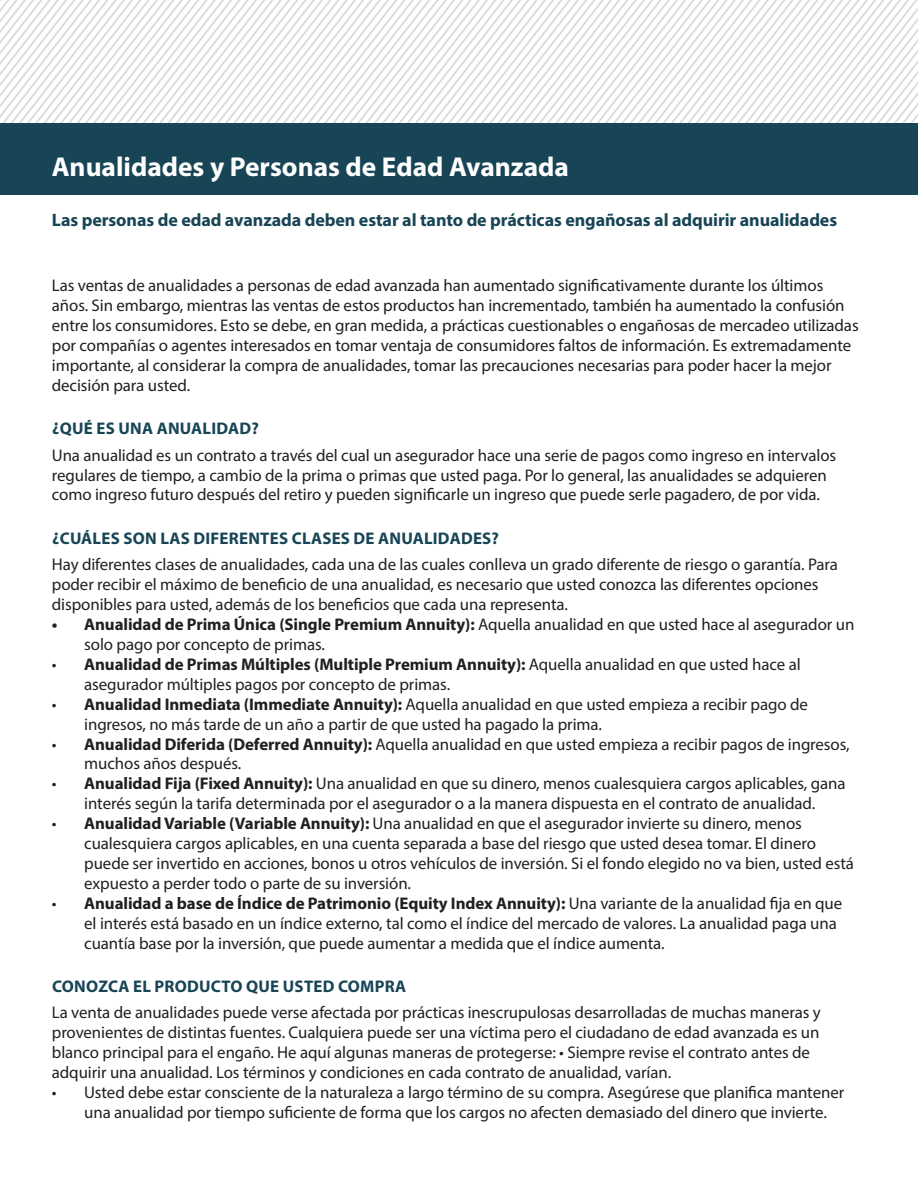
<style>
.page{position:relative;width:918px;height:1188px;background:#fff}
.page>*{position:absolute;margin:0;border:0;box-sizing:border-box;transform-origin:0 0}
.t1{font:700 27.3px "Myriad Pro";color:#fff}
.Subheads{font:700 18px "Myriad Pro";letter-spacing:-.005em;color:#184556}
.Body{font:16.8px/20px "Myriad Pro";letter-spacing:-.005em;color:#231f20}
.Headers{font:700 16.8px "Myriad Pro";letter-spacing:.015em;color:#184556}
.s1{font-weight:700}
</style>
<div class="page">
<svg style="left:0;top:0;width:918px;height:123px"></svg>
<div style="left:0;top:123px;width:918px;height:71px;background:#184556"></div>
<p class="t1" style="left:52px;top:149px;width:519px">Anualidades y Personas de Edad Avanzada</p>
<p class="Subheads" style="left:52px;top:208px;width:787px">Las personas de edad avanzada deben estar al tanto de prácticas engañosas al adquirir anualidades</p>
<p class="Body" style="left:52px;top:275px;width:808px">Las ventas de anualidades a personas de edad avanzada han aumentado significativamente durante los últimos años. Sin embargo, mientras las ventas de estos productos han incrementado, también ha aumentado la confusión entre los consumidores. Esto se debe, en gran medida, a prácticas cuestionables o engañosas de mercadeo utilizadas por compañías o agentes interesados en tomar ventaja de consumidores faltos de información. Es extremadamente importante, al considerar la compra de anualidades, tomar las precauciones necesarias para poder hacer la mejor decisión para usted.</p>
<p class="Headers" style="left:52px;top:417px;width:208px">¿QUÉ ES UNA ANUALIDAD?</p>
<p class="Body" style="left:52px;top:445px;width:786px">Una anualidad es un contrato a través del cual un asegurador hace una serie de pagos como ingreso en intervalos regulares de tiempo, a cambio de la prima o primas que usted paga. Por lo general, las anualidades se adquieren como ingreso futuro después del retiro y pueden significarle un ingreso que puede serle pagadero, de por vida.</p>
<p class="Headers" style="left:52px;top:527px;width:449px">¿CUÁLES SON LAS DIFERENTES CLASES DE ANUALIDADES?</p>
<p class="Body" style="left:52px;top:554px;width:788px">Hay diferentes clases de anualidades, cada una de las cuales conlleva un grado diferente de riesgo o garantía. Para poder recibir el máximo de beneficio de una anualidad, es necesario que usted conozca las diferentes opciones disponibles para usted, además de los beneficios que cada una representa.</p>
<p class="Body" style="left:84px;top:614px;width:772px;text-indent:-32px"><span class="s1">• Anualidad de Prima Única (Single Premium Annuity):</span> Aquella anualidad en que usted hace al asegurador un solo pago por concepto de primas.</p>
<p class="Body" style="left:84px;top:654px;width:718px;text-indent:-32px">• <span class="s1">Anualidad de Primas Múltiples (Multiple Premium Annuity):</span> Aquella anualidad en que usted hace al asegurador múltiples pagos por concepto de primas.</p>
<p class="Body" style="left:84px;top:694px;width:725px;text-indent:-32px">• <span class="s1">Anualidad Inmediata (Immediate Annuity):</span> Aquella anualidad en que usted empieza a recibir pago de ingresos, no más tarde de un año a partir de que usted ha pagado la prima.</p>
<p class="Body" style="left:84px;top:734px;width:767px;text-indent:-32px">• <span class="s1">Anualidad Diferida (Deferred Annuity):</span> Aquella anualidad en que usted empieza a recibir pagos de ingresos, muchos años después.</p>
<p class="Body" style="left:52px;top:773px;width:795px;text-align:center">• <span class="s1">Anualidad Fija (Fixed Annuity):</span> Una anualidad en que su dinero, menos cualesquiera cargos aplicables, gana interés según la tarifa determinada por el asegurador o a la manera dispuesta en el contrato de anualidad.</p>
<p class="Body" style="left:84px;top:813px;width:771px;text-indent:-32px">• <span class="s1">Anualidad Variable (Variable Annuity):</span> Una anualidad en que el asegurador invierte su dinero, menos cualesquiera cargos aplicables, en una cuenta separada a base del riesgo que usted desea tomar. El dinero puede ser invertido en acciones, bonos u otros vehículos de inversión. Si el fondo elegido no va bien, usted está expuesto a perder todo o parte de su inversión.</p>
<p class="Body" style="left:84px;top:893px;width:760px;text-indent:-32px">• <span class="s1">Anualidad a base de Índice de Patrimonio (Equity Index Annuity):</span> Una variante de la anualidad fija en que el interés está basado en un índice externo, tal como el índice del mercado de valores. La anualidad paga una cuantía base por la inversión, que puede aumentar a medida que el índice aumenta.</p>
<p class="Headers" style="left:52px;top:975px;width:356px">CONOZCA EL PRODUCTO QUE USTED COMPRA</p>
<p class="Body" style="left:52px;top:1003px;width:771px">La venta de anualidades puede verse afectada por prácticas inescrupulosas desarrolladas de muchas maneras y provenientes de distintas fuentes. Cualquiera puede ser una víctima pero el ciudadano de edad avanzada es un blanco principal para el engaño. He aquí algunas maneras de protegerse: • Siempre revise el contrato antes de adquirir una anualidad. Los términos y condiciones en cada contrato de anualidad, varían.</p>
<p class="Body" style="left:84px;top:1082px;width:762px;text-indent:-32px">• Usted debe estar consciente de la naturaleza a largo término de su compra. Asegúrese que planifica mantener una anualidad por tiempo suficiente de forma que los cargos no afecten demasiado del dinero que invierte.</p>
</div>
